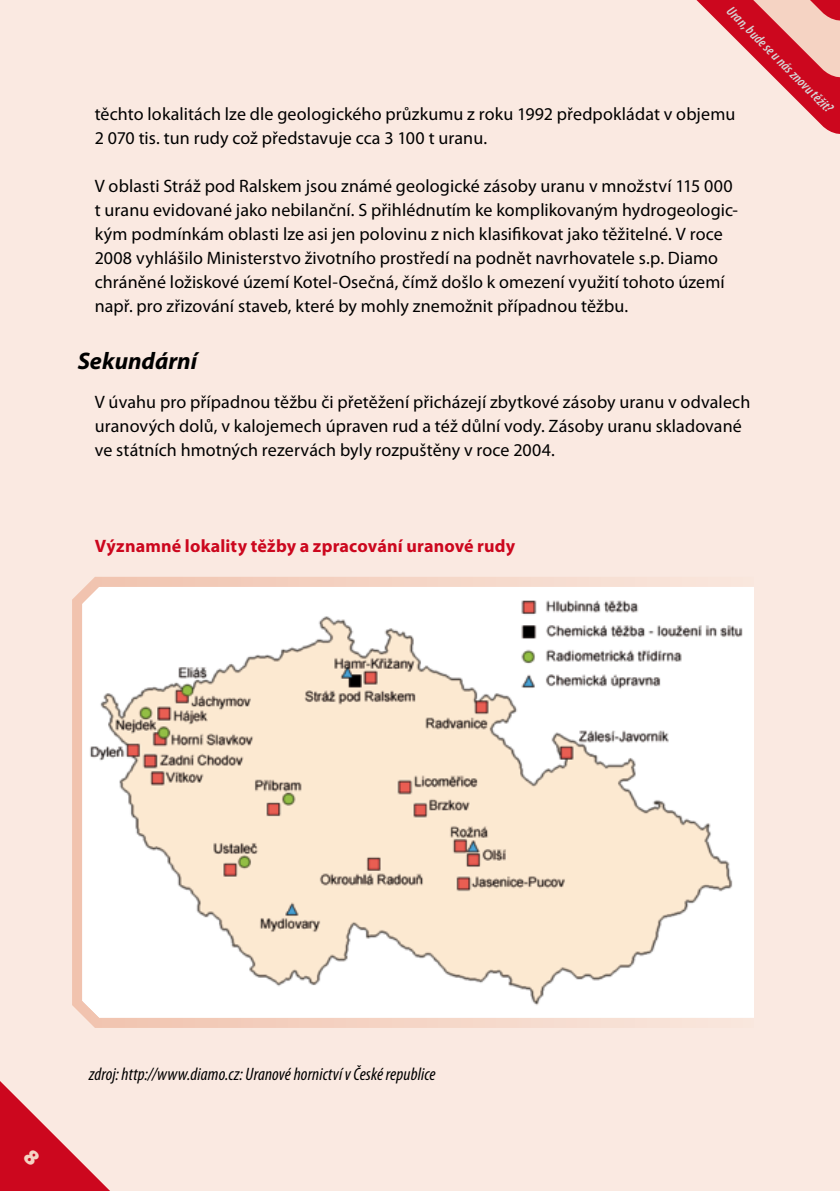
<style>
.page{position:relative;width:840px;height:1191px;background:#fff}
.page>*{position:absolute;margin:0;border:0;box-sizing:border-box;transform-origin:0 0}
.t1{font:italic 700 24px "Myriad Pro";color:#000}
.t2{font:18px/24px "Myriad Pro";letter-spacing:.005em;color:#000}
.t3{font:italic condensed 18px "Myriad Pro";letter-spacing:.005em;color:#000}
.t4{font:700 18px "Myriad Pro";letter-spacing:.01em;color:#cc071e}
.t5{font:italic 600 condensed 14px "Myriad Pro";color:#d5d6d7}
</style>
<div class="page">
<div style="left:0;top:0;width:839px;height:1191px;background:#fae9e1"></div>
<hr style="left:839px;top:0;width:1px;height:1191px;background:#fae9e1">
<svg style="left:696px;top:0;width:144px;height:134px"></svg>
<svg style="left:72px;top:577px;width:682px;height:451px"></svg>
<svg style="left:0;top:1081px;width:110px;height:110px"></svg>
<p class="t5" style="left:734px;top:3px;width:145px;rotate:45deg">Uran, bude se u nás znovu těžit?</p>
<p class="t2" style="left:95px;top:102px;width:641px">těchto lokalitách lze dle geologického průzkumu z roku 1992 předpokládat v objemu<br>2 070 tis. tun rudy což představuje cca 3 100 t uranu.</p>
<p class="t2" style="left:95px;top:174px;width:644px">V oblasti Stráž pod Ralskem jsou známé geologické zásoby uranu v množství 115 000 t uranu evidované jako nebilanční. S přihlédnutím ke komplikovaným hydrogeologic&shy;kým podmínkám oblasti lze asi jen polovinu z nich klasifikovat jako těžitelné. V roce 2008 vyhlášilo Ministerstvo životního prostředí na podnět navrhovatele s.p. Diamo chráněné ložiskové území Kotel-Osečná, čímž došlo k omezení využití tohoto území např. pro zřizování staveb, které by mohly znemožnit případnou těžbu.</p>
<h1 class="t1" style="left:78px;top:345px;width:121px">Sekundární</h1>
<p class="t2" style="left:95px;top:390px;width:656px">V úvahu pro případnou těžbu či přetěžení přicházejí zbytkové zásoby uranu v odvalech uranových dolů, v kalojemech úpraven rud a též důlní vody. Zásoby uranu skladované ve státních hmotných rezervách byly rozpuštěny v roce 2004.</p>
<p class="t4" style="left:95px;top:534px;width:422px">Významné lokality těžby a zpracování uranové rudy</p>
<p class="t3" style="left:89px;top:1063px;width:347px">zdroj: http://www.diamo.cz: Uranové hornictví vČeské republice</p>
</div>
